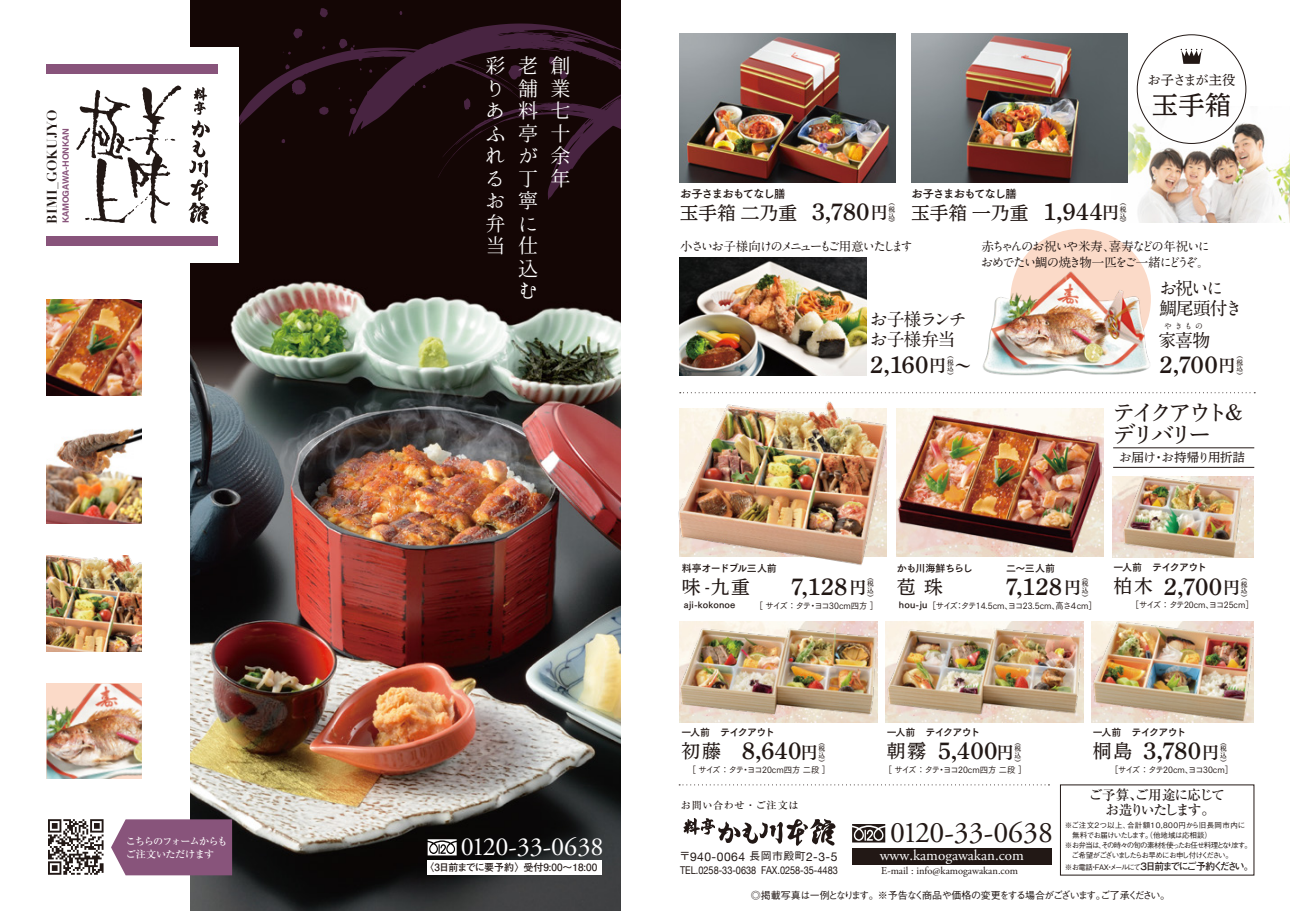
<style>
.page{position:relative;width:1290px;height:911px;background:#fff}
.page>*{position:absolute;margin:0;border:0;box-sizing:border-box;transform-origin:0 0}
.t1{font:29.75px "Adobe Garamond Pro";color:#221815}
.t2{font:26.5px "Shuei Yobu Min Std M";color:#221815}
.t3{font:26.12px "Adobe Garamond Pro";color:#fff}
.t4{font:23.88px "Shuei Min Pro B";color:#221815}
.t5{font:22.5px/22.5px "Shuei Yobu Min Std M";letter-spacing:-.15em;color:#221815}
.t6{font:20px/22.5px "Hannari Mincho";color:#fff;text-align:justify}
.t7{font:18.75px "Shuei Yobu Min Std M";color:#221815}
.t8{font:700 18px/20px "A1 Mincho Std";letter-spacing:-.08em;color:#221815}
.t9{font:700 18px/20.2px "A1 Mincho Std";letter-spacing:-.115em;color:#221815}
.t10{font:15px "Adobe Garamond Pro";color:#fff}
.t11{font:500 13.75px/15px "Ryumin Pro";letter-spacing:-.085em;color:#221815;text-align:center}
.t12{font:700 13.62px "Didot";letter-spacing:.035em;color:#221815}
.t13{font:13.38px "Shuei Yobu Min Std M";letter-spacing:-.04em;color:#221815}
.t14{font:700 12.5px/16.2px "A1 Mincho Std";letter-spacing:-.13em;color:#221815}
.t15{font:700 12.5px "A1 Mincho Std";letter-spacing:-.15em;color:#221815}
.t16{font:12.5px "Shuei Yobu Min Std M";letter-spacing:-.02em;color:#221815}
.t17{font:12.12px "Helvetica Neue";letter-spacing:.04em;color:#221815}
.t18{font:11.25px "Tsuku Go Pro B";letter-spacing:-.065em;color:#221815}
.t19{font:10.75px "Helvetica Neue";color:#221815;scale:.85 1}
.t20{font:10.5px "Adobe Garamond Pro";color:#221815}
.t21{font:500 10.12px/13.5px "Ryumin Pro";letter-spacing:-.065em;color:#fff}
.t22{font:500 10.12px "Ryumin Pro";letter-spacing:.065em;color:#221815}
.t23{font:500 10px "Gothic BBB Pro";letter-spacing:-.105em;color:#221815}
.t24{font:10px "Tsuku Go Pro B";letter-spacing:-.065em;color:#221815}
.t25{font:700 10px "Futo Go B101 Pro";color:#221815}
.t26{font:10px "Tsuku Go Pro B";letter-spacing:-.04em;color:#221815}
.t27{font:10px "Tsuku Go Pro B";letter-spacing:-.035em;color:#221815}
.t28{font:700 9px "Acumin Pro";letter-spacing:-.03em;color:#88547b}
.t29{font:8.75px "Tsuku Go Pro M";letter-spacing:-.035em;color:#221815;scale:.95 1}
.t30{font:8.75px "Tsuku Go Pro M";color:#221815;scale:.95 1}
.t31{font:8.75px "Tsuku Go Pro M";letter-spacing:-.075em;color:#221815;scale:.95 1}
.t32{font:8.75px "Tsuku Go Pro B";letter-spacing:.02em;color:#221815}
.t33{font:700 7.88px "A1 Mincho Std";color:#221815}
.t34{font:500 7.5px/10px "Gothic BBB Pro";letter-spacing:-.095em;color:#221815}
.t35{font:6.75px/6.8px "Tsuku Min Pro B";color:#221815;text-align:justify}
.s1{font-family:"Tsuku Min Pro B";font-size:16.88px}
.s2{font-family:"Tsuku Go Pro B"}
.s3{font-family:"Gothic BBB Pro";font-weight:500;font-size:10.88px}
.s4{font-family:"Futo Go B101 Pro";font-weight:700;font-size:10px}
</style>
<div class="page">
<img style="left:886px;top:621px;width:197px;height:101px">
<div style="left:1010px;top:229px;width:141px;height:140px;background:#fbdac8;border-radius:50%"></div>
<img style="left:1088px;top:107px;width:202px;height:153px">
<img style="left:896px;top:408px;width:207px;height:149px">
<img style="left:911px;top:34px;width:216px;height:148px">
<img style="left:680px;top:34px;width:216px;height:148px">
<img style="left:1093px;top:621px;width:160px;height:101px">
<img style="left:678px;top:401px;width:209px;height:164px">
<img style="left:887px;top:629px;width:195px;height:85px">
<img style="left:680px;top:257px;width:186px;height:118px">
<img style="left:982px;top:270px;width:168px;height:105px">
<img style="left:680px;top:621px;width:197px;height:101px">
<img style="left:680px;top:629px;width:196px;height:85px">
<img style="left:897px;top:413px;width:204px;height:140px">
<svg style="left:1180px;top:49px;width:22px;height:15px"></svg>
<svg style="left:680px;top:392px;width:575px;height:1px"></svg>
<svg style="left:679px;top:784px;width:370px;height:1px"></svg>
<img style="left:1112px;top:476px;width:142px;height:81px">
<img style="left:1123px;top:476px;width:120px;height:81px">
<hr style="left:1113px;top:447px;width:141px;height:1px;background:#221815">
<hr style="left:1113px;top:467px;width:141px;height:1px;background:#221815">
<img style="left:190px;top:0;width:430px;height:911px">
<svg style="left:320px;top:7px;width:8px;height:10px"></svg>
<svg style="left:399px;top:11px;width:4px;height:4px"></svg>
<svg style="left:233px;top:23px;width:387px;height:184px;background:#1c0b0f"></svg>
<div style="left:852px;top:847px;width:199px;height:17px;background:#221815"></div>
<svg style="left:852px;top:824px;width:33px;height:18px"></svg>
<svg style="left:683px;top:818px;width:152px;height:28px"></svg>
<div style="left:24px;top:48px;width:215px;height:215px;background:#fff"></div>
<svg style="left:76px;top:86px;width:105px;height:137px"></svg>
<div style="left:46px;top:64px;width:171px;height:10px;background:#88547b"></div>
<div style="left:46px;top:236px;width:171px;height:10px;background:#88547b"></div>
<svg style="left:188px;top:87px;width:22px;height:137px"></svg>
<svg style="left:48px;top:819px;width:56px;height:55px"></svg>
<svg style="left:111px;top:819px;width:121px;height:56px;background:#8f5e83"></svg>
<img style="left:47px;top:300px;width:95px;height:95px">
<img style="left:47px;top:428px;width:95px;height:95px">
<img style="left:47px;top:556px;width:95px;height:95px">
<img style="left:47px;top:683px;width:95px;height:96px">
<div style="left:427px;top:860px;width:175px;height:14px;background:#fff"></div>
<svg style="left:428px;top:839px;width:29px;height:16px"></svg>
<h3 class="t12" style="left:44px;top:224px;width:115px;rotate:-90deg">BIMI_GOKUJYO</h3>
<p class="t28" style="left:59px;top:223px;width:97px;rotate:-90deg">KAMOGAWA-HONKAN</p>
<h3 class="t6" style="left:486px;top:55px;width:23px;text-align:left">彩りあふれるお弁当</h3>
<h3 class="t6" style="left:518px;top:55px;width:21px">老舗料亭が丁寧に仕込む</h3>
<h3 class="t6" style="left:551px;top:55px;width:21px">創業七十余年</h3>
<h3 class="t21" style="left:126px;top:833px;width:103px">こちらのフォームからもご注文いただけます</h3>
<h3 class="t3" style="left:461px;top:831px;width:144px">0120-33-0638</h3>
<h3 class="t25" style="left:424px;top:859px;width:175px">〈3日前までに要予約〉受付9:00～18:00</h3>
<h3 class="t13" style="left:1147px;top:71px;width:90px">お子さまが主役</h3>
<h2 class="t2" style="left:1152px;top:86px;width:81px">玉手箱</h2>
<h3 class="t18" style="left:680px;top:184px;width:107px">お子さまおもてなし膳</h3>
<h3 class="t7" style="left:680px;top:199px;width:119px">玉手箱 二乃重</h3>
<h3 class="t4" style="left:1043px;top:195px;width:77px">1,944<span class="s1">円</span></h3>
<h3 class="t18" style="left:911px;top:184px;width:107px">お子さまおもてなし膳</h3>
<h3 class="t4" style="left:812px;top:195px;width:77px">3,780<span class="s1">円</span></h3>
<p class="t35" style="left:888px;top:199px;width:8px">（税込）</p>
<h3 class="t7" style="left:911px;top:199px;width:119px">玉手箱 一乃重</h3>
<p class="t35" style="left:1120px;top:199px;width:8px">（税込）</p>
<h3 class="t15" style="left:680px;top:236px;width:234px">小さいお子様向けのメニューもご用意いたします</h3>
<h3 class="t8" style="left:870px;top:307px;width:99px">お子様ランチお子様弁当</h3>
<h3 class="t14" style="left:981px;top:236px;width:231px">赤ちゃんのお祝いや米寿、喜寿などの年祝いにおめでたい鯛の焼き物一匹をご一緒にどうぞ。</h3>
<h3 class="t9" style="left:1159px;top:275px;width:85px">お祝いに鯛尾頭付き</h3>
<h3 class="t8" style="left:1158px;top:328px;width:53px">家喜物</h3>
<p class="t33" style="left:1164px;top:319px;width:40px">やきもの</p>
<h3 class="t4" style="left:870px;top:347px;width:103px">2,160<span class="s1">円～</span></h3>
<p class="t35" style="left:947px;top:352px;width:8px">（税込）</p>
<h3 class="t4" style="left:1159px;top:347px;width:77px">2,700<span class="s1">円</span></h3>
<p class="t35" style="left:1236px;top:352px;width:8px">（税込）</p>
<h3 class="t5" style="left:1113px;top:400px;width:134px">テイクアウト＆デリバリー</h3>
<h3 class="t16" style="left:1119px;top:449px;width:128px">お届け・お持帰り用折詰</h3>
<h3 class="t26" style="left:682px;top:560px;width:97px">料亭オードブル三人前</h3>
<p class="t29" style="left:755px;top:598px;width:131px">［ サイズ ： タテ・ヨコ30cm四方 ］</p>
<h3 class="t4" style="left:790px;top:569px;width:77px">7,128<span class="s1">円</span></h3>
<p class="t35" style="left:867px;top:573px;width:8px">（税込）</p>
<h3 class="t7" style="left:682px;top:573px;width:70px">味 -九重</h3>
<p class="t32" style="left:684px;top:597px;width:53px">aji-kokonoe</p>
<h3 class="t27" style="left:897px;top:560px;width:78px">かも川海鮮ちらし</h3>
<h3 class="t24" style="left:1006px;top:559px;width:50px">二～三人前</h3>
<h3 class="t4" style="left:1005px;top:569px;width:77px">7,128<span class="s1">円</span></h3>
<p class="t35" style="left:1082px;top:573px;width:8px">（税込）</p>
<h3 class="t7" style="left:897px;top:573px;width:48px">苞 珠</h3>
<p class="t31" style="left:899px;top:598px;width:210px"><span class="s2">hou-ju</span>［サイズ：タテ14.5cm、ヨコ23.5cm、高さ４cm］</p>
<h3 class="t24" style="left:1113px;top:559px;width:95px">一人前　テイクアウト</h3>
<p class="t29" style="left:1131px;top:597px;width:131px">［サイズ ： タテ20cm、ヨコ25cm］</p>
<h3 class="t7" style="left:1113px;top:573px;width:41px">柏木</h3>
<h3 class="t4" style="left:1164px;top:569px;width:77px">2,700<span class="s1">円</span></h3>
<p class="t35" style="left:1241px;top:573px;width:8px">（税込）</p>
<h3 class="t24" style="left:681px;top:723px;width:95px">一人前　テイクアウト</h3>
<p class="t30" style="left:688px;top:762px;width:151px">［ サイズ ： タテ・ヨコ20cm四方 二段 ］</p>
<h3 class="t24" style="left:887px;top:723px;width:95px">一人前　テイクアウト</h3>
<p class="t30" style="left:884px;top:762px;width:151px">［ サイズ ： タテ・ヨコ20cm四方 二段 ］</p>
<h3 class="t24" style="left:1093px;top:723px;width:95px">一人前　テイクアウト</h3>
<p class="t29" style="left:1110px;top:762px;width:131px">［サイズ ： タテ20cm、ヨコ30cm］</p>
<h3 class="t4" style="left:742px;top:734px;width:77px">8,640<span class="s1">円</span></h3>
<p class="t35" style="left:818px;top:738px;width:8px">（税込）</p>
<h3 class="t7" style="left:887px;top:737px;width:41px">朝霧</h3>
<h3 class="t4" style="left:938px;top:734px;width:77px">5,400<span class="s1">円</span></h3>
<p class="t35" style="left:1014px;top:738px;width:8px">（税込）</p>
<h3 class="t7" style="left:1093px;top:737px;width:41px">桐島</h3>
<h3 class="t7" style="left:681px;top:737px;width:41px">初藤</h3>
<h3 class="t4" style="left:1143px;top:734px;width:77px">3,780<span class="s1">円</span></h3>
<p class="t35" style="left:1220px;top:738px;width:8px">（税込）</p>
<h3 class="t22" style="left:681px;top:797px;width:119px">お問い合わせ・ご注文は</h3>
<h3 class="t17" style="left:679px;top:847px;width:159px"><span class="s3">〒</span>940-0064 <span class="s3">長岡市殿町</span>2-3-5</h3>
<h3 class="t19" style="left:680px;top:862px;width:187px">TEL.0258-33-0638 FAX.0258-35-4483</h3>
<h1 class="t1" style="left:890px;top:815px;width:164px">0120-33-0638</h1>
<h3 class="t10" style="left:880px;top:846px;width:146px">www.kamogawakan.com</h3>
<h3 class="t20" style="left:881px;top:864px;width:138px">E-mail : info@kamogawakan.com</h3>
<h3 class="t11" style="left:1089px;top:786px;width:138px">ご予算、ご用途に応じてお造りいたします。</h3>
<p class="t34" style="left:1065px;top:818px;width:189px">※ご注文２つ以上、合計額10,800円から旧長岡市内に　無料でお届けいたします。（他地域は応相談）<br>※お弁当は、その時々の旬の素材を使ったお任せ料理となります。　ご希望がございましたらお早めにお申し付けください。</p>
<p class="t34" style="left:1065px;top:861px;width:190px">※お電話・FAX・メールにて<span class="s4">３日前までにご予約ください。</span></p>
<h3 class="t23" style="left:751px;top:887px;width:421px">◎掲載写真は一例となります。※予告なく商品や価格の変更をする場合がございます。ご了承ください。</h3>
</div>
